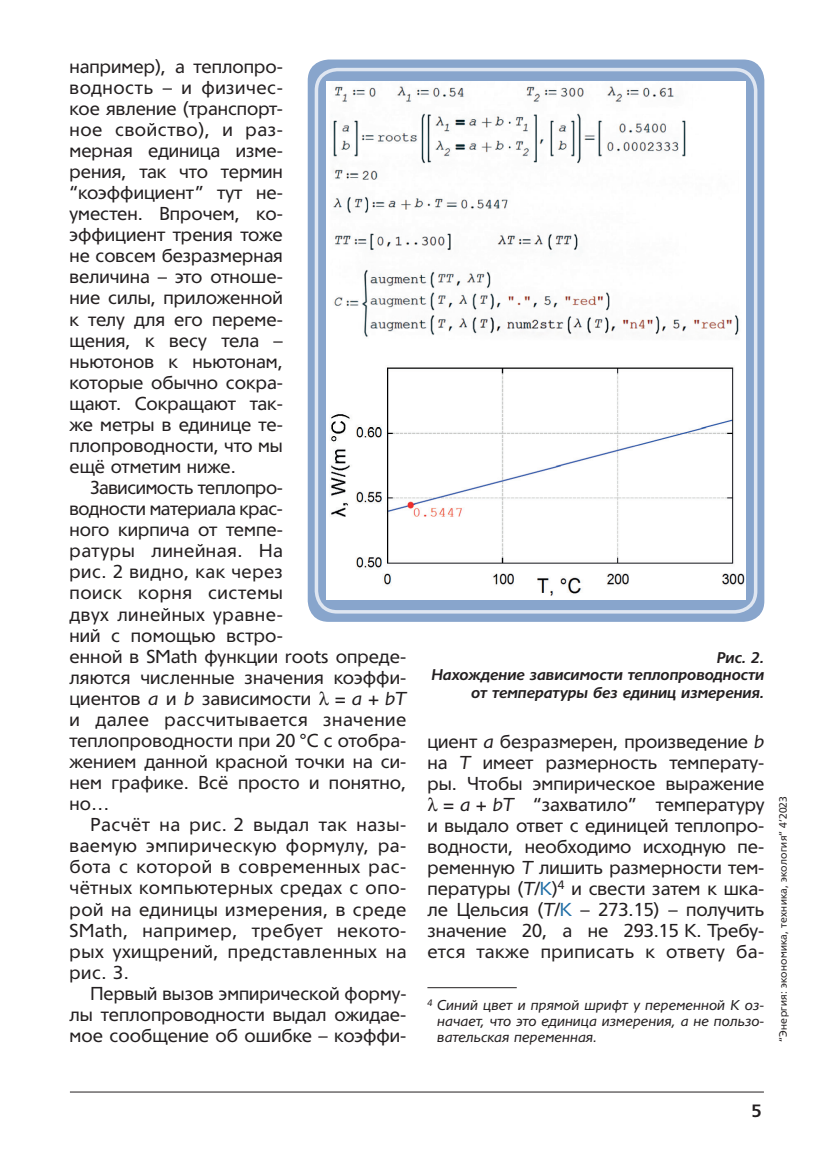
<style>
.page{position:relative;width:814px;height:1166px;background:#fff}
.page>*{position:absolute;margin:0;border:0;box-sizing:border-box;transform-origin:0 0}
.t1{font:18.38px/21px "Tornado Cyr";color:#231f20;text-align:justify}
.t2{font:700 17.5px "Tornado Cyr";color:#231f20}
.t3{font:italic 700 15.22px/17.5px "Tornado Cyr";color:#231f20;text-align:right}
.t4{font:italic 14px/15.8px "Tornado Cyr";letter-spacing:.005em;color:#231f20;text-align:justify}
.t5{font:10.5px "Tornado Cyr";letter-spacing:.03em;color:#231f20}
.s1{font-style:italic}
.s2{color:#206ea6}
</style>
<div class="page">
<hr style="left:70px;top:1091px;width:694px;height:1px;background:#231f20">
<hr style="left:427px;top:987px;width:89px;height:1px;background:#231f20">
<div style="left:308px;top:60px;width:456px;height:562px;background:#88a5cc;border-radius:21px"></div>
<img style="left:326px;top:82px;width:419px;height:517px">
<div style="left:315px;top:68px;width:442px;height:545px;border:4px solid #dfe6f1;border-radius:21px"></div>
<p class="t1" style="left:69px;top:55px;width:215px">например), а теплопро&shy;водность – и физичес&shy;кое явление (транспорт&shy;ное свойство), и раз&shy;мерная единица изме&shy;рения, так что термин “коэффициент” тут не&shy;уместен. Впрочем, ко&shy;эффициент трения тоже не совсем безразмерная величина – это отноше&shy;ние силы, приложенной к телу для его переме&shy;щения, к весу тела – ньютонов к ньютонам, которые обычно сокра&shy;щают. Сокращают так&shy;же метры в единице те&shy;плопроводности, что мы ещё отметим ниже.</p>
<p class="t1" style="left:69px;top:476px;width:338px;text-align:left;text-indent:21px">Зависимость теплопро-<br>водности материала крас-<br>ного кирпича от темпе-<br>ратуры линейная. На<br>рис. 2 видно, как через<br>поиск корня системы<br>двух линейных уравне-<br>ний с помощью встро-<br>енной в SMath функции roots опреде&shy;ляются численные значения коэффи&shy;циентов <span class="s1">a</span> и <span class="s1">b</span> зависимости</p>
<p class="t1" style="left:69px;top:687px;width:338px;text-indent:265px">=<span class="s1">a</span>+<span class="s1">bT </span>и далее рассчитывается значение теплопроводности при 20 °C с отобра&shy;жением данной красной точки на си&shy;нем графике. Всё просто и понятно, но…</p>
<p class="t1" style="left:69px;top:813px;width:338px;text-indent:21px">Расчёт на рис. 2 выдал так назы&shy;ваемую эмпирическую формулу, ра&shy;бота с которой в современных рас&shy;чётных компьютерных средах с опо&shy;рой на единицы измерения, в среде SMath, например, требует некото&shy;рых ухищрений, представленных на рис. 3.</p>
<p class="t1" style="left:69px;top:981px;width:338px;text-indent:21px">Первый вызов эмпирической форму&shy;лы теплопроводности выдал ожидае&shy;мое сообщение об ошибке – коэффи-</p>
<p class="t3" style="left:431px;top:649px;width:334px">Рис. 2.<br>Нахождение зависимости теплопроводности от температуры без единиц измерения.</p>
<p class="t1" style="left:427px;top:730px;width:338px;text-align:right">циент <span class="s1">a</span> безразмерен, произведение <span class="s1">b </span>на <span class="s1">T</span> имеет размерность температу&shy;ры. Чтобы эмпирическое выражение = <span class="s1">a</span> + <span class="s1">bT</span> “захватило” температуру<br>и выдало ответ с единицей теплопро&shy;водности, необходимо исходную пе&shy;ременную <span class="s1">T</span> лишить размерности тем&shy;пературы (<span class="s1">T</span>/<span class="s2">K</span>)<sup>4</sup> и свести затем к шка&shy;ле Цельсия (<span class="s1">T</span>/<span class="s2">K</span> – 273.15) – получить значение 20, а не 293.15 K. Требу&shy;ется также приписать к ответу ба-</p>
<p class="t4" style="left:437px;top:998px;width:328px;text-indent:-10px"><sup>4</sup> Синий цвет и прямой шрифт у переменной K оз&shy;начает, что это единица измерения, а не пользо&shy;вательская переменная.</p>
<p class="t5" style="left:775px;top:1041px;width:247px;rotate:-90deg">“Энергия: экономика, техника, экология” 4’2023</p>
<p class="t2" style="left:751px;top:1098px;width:12px">5</p>
</div>
